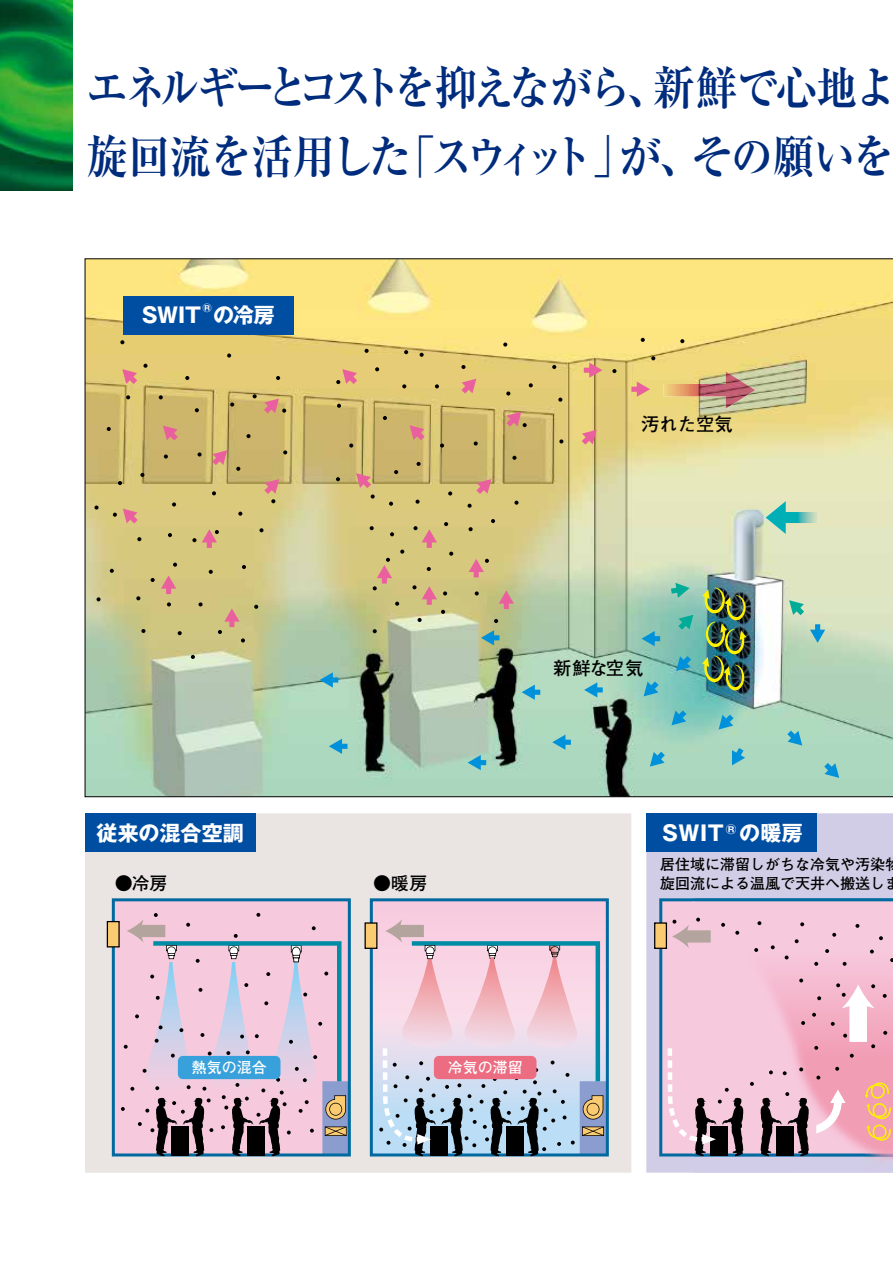
<style>
.page{position:relative;width:893px;height:1263px;background:#fff}
.page>*{position:absolute;margin:0;border:0;box-sizing:border-box;transform-origin:0 0}
.t1{font:700 46.5px/69px "Ryumin Pro";letter-spacing:-.075em;color:#002c7d;scale:.9 1}
.t2{font:700 21px "Gothic MB101 Pro";letter-spacing:.005em;color:#fff}
.t3{font:18.3px "Futo Go B101 Pro Bold 90 pv RKSJ H";color:#000}
.t4{font:700 18px "Futo Go B101 Pro";color:#000}
.t5{font:15px/19.5px "Futo Go B101 Pro Bold 90 pv RKSJ H";color:#000}
.t6{font:15px "Futo Go B101 Pro Bold 90 pv RKSJ H";color:#fff}
.t7{font:700 10.5px "Gothic MB101 Pro";color:#fff}
</style>
<div class="page">
<img style="left:85px;top:258px;width:808px;height:539px">
<div style="left:85px;top:813px;width:546px;height:360px;background:#eae5e3"></div>
<div style="left:646px;top:813px;width:247px;height:360px;background:#d2cde6"></div>
<svg style="left:659px;top:898px;width:35px;height:258px;fill:#f7c9dd"></svg>
<img style="left:694px;top:1156px;width:199px;height:4px">
<img style="left:694px;top:898px;width:199px;height:258px">
<svg style="left:865px;top:1082px;width:26px;height:59px"></svg>
<svg style="left:370px;top:898px;width:239px;height:258px;fill:#f7cbdf"></svg>
<svg style="left:112px;top:898px;width:239px;height:258px;fill:#f7c9dd"></svg>
<svg style="left:783px;top:1071px;width:4px;height:4px"></svg>
<svg style="left:835px;top:1067px;width:4px;height:4px"></svg>
<svg style="left:843px;top:962px;width:4px;height:4px"></svg>
<svg style="left:795px;top:939px;width:4px;height:4px"></svg>
<svg style="left:771px;top:945px;width:4px;height:4px"></svg>
<svg style="left:721px;top:923px;width:4px;height:4px"></svg>
<svg style="left:814px;top:962px;width:4px;height:4px"></svg>
<svg style="left:814px;top:1046px;width:4px;height:4px"></svg>
<svg style="left:883px;top:1031px;width:4px;height:4px"></svg>
<svg style="left:817px;top:996px;width:4px;height:4px"></svg>
<svg style="left:855px;top:924px;width:4px;height:4px"></svg>
<svg style="left:754px;top:948px;width:4px;height:4px"></svg>
<svg style="left:799px;top:978px;width:4px;height:4px"></svg>
<svg style="left:801px;top:1021px;width:4px;height:4px"></svg>
<svg style="left:870px;top:950px;width:4px;height:3px"></svg>
<svg style="left:799px;top:1067px;width:4px;height:4px"></svg>
<svg style="left:760px;top:1092px;width:49px;height:64px"></svg>
<svg style="left:750px;top:1082px;width:4px;height:4px"></svg>
<svg style="left:825px;top:949px;width:4px;height:4px"></svg>
<svg style="left:757px;top:921px;width:4px;height:4px"></svg>
<svg style="left:816px;top:1075px;width:4px;height:4px"></svg>
<svg style="left:832px;top:933px;width:4px;height:4px"></svg>
<svg style="left:785px;top:955px;width:4px;height:4px"></svg>
<svg style="left:735px;top:931px;width:4px;height:4px"></svg>
<svg style="left:879px;top:936px;width:4px;height:4px"></svg>
<svg style="left:890px;top:958px;width:3px;height:4px"></svg>
<svg style="left:850px;top:1054px;width:4px;height:4px"></svg>
<svg style="left:800px;top:922px;width:4px;height:4px"></svg>
<svg style="left:812px;top:1013px;width:4px;height:4px"></svg>
<svg style="left:769px;top:1070px;width:4px;height:4px"></svg>
<svg style="left:883px;top:994px;width:4px;height:4px"></svg>
<svg style="left:107px;top:913px;width:240px;height:243px"></svg>
<svg style="left:668px;top:1048px;width:76px;height:108px"></svg>
<svg style="left:365px;top:919px;width:239px;height:237px"></svg>
<svg style="left:831px;top:983px;width:44px;height:65px"></svg>
<svg style="left:816px;top:1089px;width:30px;height:44px"></svg>
<svg style="left:654px;top:918px;width:57px;height:31px"></svg>
<div style="left:434px;top:1056px;width:102px;height:23px;background:#ec6d81;border-radius:5px"></div>
<div style="left:178px;top:1056px;width:102px;height:23px;background:#38a1db;border-radius:5px"></div>
<img style="left:0;top:0;width:72px;height:190px">
<div style="left:123px;top:296px;width:170px;height:38px;background:#004ea2"></div>
<div style="left:646px;top:813px;width:170px;height:39px;background:#004ea2"></div>
<div style="left:85px;top:814px;width:170px;height:38px;background:#004ea2"></div>
<p class="t1" style="left:86px;top:50px;width:902px">エネルギーとコストを抑えながら、新鮮で心地よ旋回流を活用した「スウィット」が、その願いを</p>
<p class="t2" style="left:142px;top:298px;width:61px">SWIT</p>
<p class="t7" style="left:203px;top:300px;width:11px">®</p>
<p class="t2" style="left:213px;top:298px;width:63px">の冷房</p>
<p class="t3" style="left:641px;top:409px;width:93px">汚れた空気</p>
<p class="t3" style="left:553px;top:653px;width:92px">新鮮な空気</p>
<p class="t2" style="left:96px;top:815px;width:149px">従来の混合空調</p>
<p class="t2" style="left:662px;top:815px;width:142px">SWIT <sup>®</sup> の暖房</p>
<p class="t4" style="left:115px;top:869px;width:54px">●冷房</p>
<p class="t4" style="left:373px;top:869px;width:56px">●暖房</p>
<p class="t6" style="left:192px;top:1055px;width:76px">熱気の混合</p>
<p class="t6" style="left:448px;top:1055px;width:76px">冷気の滞留</p>
<p class="t5" style="left:660px;top:852px;width:241px">居住域に滞留しがちな冷気や汚染物旋回流による温風で天井へ搬送しま</p>
</div>
